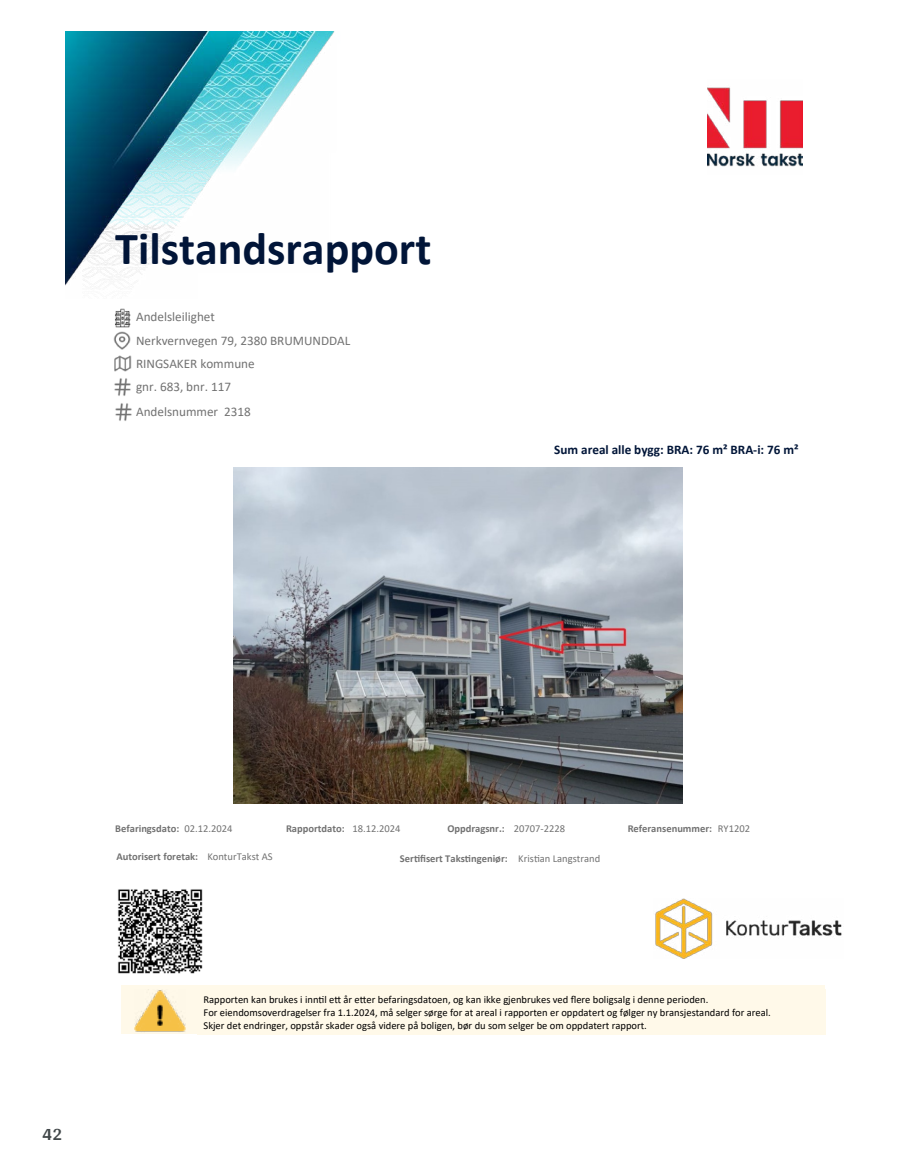
<style>
.page{position:relative;width:915px;height:1172px;background:#fff}
.page>*{position:absolute;margin:0;border:0;box-sizing:border-box;transform-origin:0 0}
.t1{font:700 46.05px "Calibri";color:#011538}
.t2{font:700 18px "Arya";color:#414749}
.t3{font:13.2px/24.6px "Calibri";color:#727272}
.t4{font:700 13.2px "Calibri";color:#011538}
.t5{font:10.5px/12.9px "Calibri";color:#000}
.t6{font:700 10.5px "Calibri";color:#727272}
.s1{font-weight:400}
</style>
<div class="page">
<img style="left:65px;top:32px;width:269px;height:254px">
<img style="left:114px;top:355px;width:17px;height:17px">
<img style="left:114px;top:378px;width:17px;height:18px">
<img style="left:114px;top:331px;width:16px;height:19px">
<img style="left:115px;top:403px;width:17px;height:18px">
<img style="left:707px;top:87px;width:95px;height:80px">
<img style="left:117px;top:889px;width:86px;height:85px">
<img style="left:233px;top:467px;width:448px;height:336px">
<img style="left:655px;top:898px;width:187px;height:60px">
<div style="left:121px;top:985px;width:703px;height:49px;background:#fff9e9"></div>
<img style="left:134px;top:989px;width:52px;height:43px">
<img style="left:115px;top:308px;width:16px;height:19px">
<h1 class="t1" style="left:115px;top:216px;width:317px">Tilstandsrapport</h1>
<p class="t3" style="left:136px;top:304px;width:80px">Andelsleilighet</p>
<p class="t3" style="left:136px;top:328px;width:216px">Nerkvernvegen 79, 2380 BRUMUNDDAL</p>
<p class="t3" style="left:136px;top:374px;width:116px">gnr. 683, bnr. 117<br>Andelsnummer 2318</p>
<p class="t3" style="left:136px;top:351px;width:120px">RINGSAKER kommune</p>
<p class="t4" style="left:554px;top:440px;width:246px">Sum areal alle bygg: BRA: 76 m² BRA-i: 76 m²</p>
<h2 class="t2" style="left:43px;top:1123px;width:21px">42</h2>
<p class="t6" style="left:115px;top:821px;width:119px">Befaringsdato: <span class="s1">02.12.2024</span></p>
<p class="t6" style="left:286px;top:821px;width:116px">Rapportdato: <span class="s1">18.12.2024</span></p>
<p class="t6" style="left:447px;top:821px;width:119px">Oppdragsnr.: <span class="s1">20707-2228</span></p>
<p class="t6" style="left:116px;top:849px;width:158px">Autorisert foretak: <span class="s1">KonturTakst AS</span></p>
<p class="t6" style="left:400px;top:851px;width:202px">Ser琀椀昀椀sert Taks琀椀ngeniør: <span class="s1">Kris琀椀an Langstrand</span></p>
<p class="t6" style="left:627px;top:821px;width:124px">Referansenummer: <span class="s1">RY1202</span></p>
<p class="t5" style="left:203px;top:993px;width:568px">Rapporten kan brukes i inn琀椀l e琀琀 år e琀琀er befaringsdatoen, og kan ikke gjenbrukes ved 昀氀ere boligsalg i denne perioden.<br>For eiendomsoverdragelser fra 1.1.2024, må selger sørge for at areal i rapporten er oppdatert og følger ny bransjestandard for areal.<br>Skjer det endringer, oppstår skader også videre på boligen, bør du som selger be om oppdatert rapport.</p>
</div>
